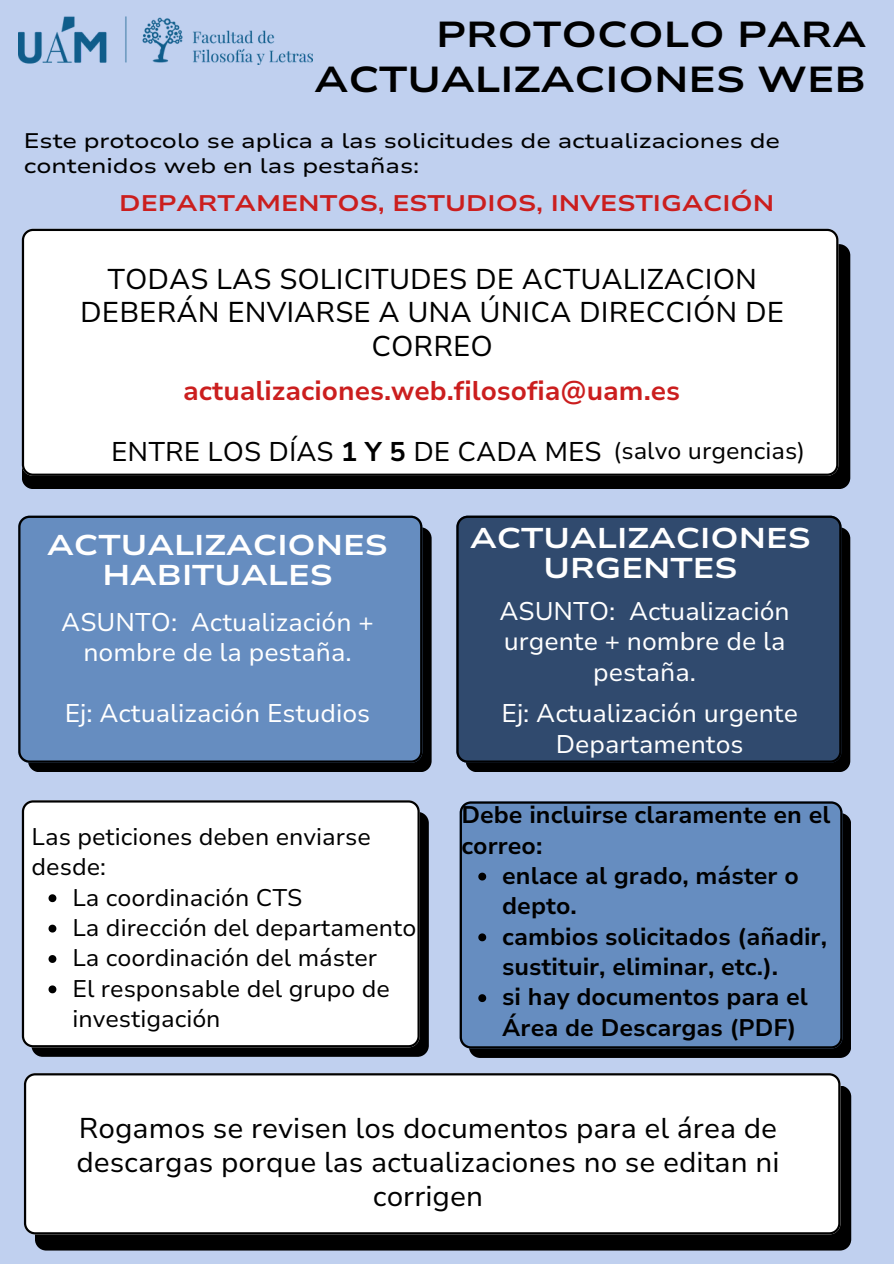
<style>
.page{position:relative;width:894px;height:1264px;background:#fff}
.page>*{position:absolute;margin:0;border:0;box-sizing:border-box;transform-origin:0 0}
.t1{font:700 36px/45px "Nunito Sans 10 pt Expanded";color:#000;text-align:right}
.t2{font:28.5px/33.8px "Nunito Sans 10 pt";color:#000;text-align:center}
.t3{font:700 28.5px/30.3px "Nunito Sans 10 pt Expanded";color:#fff;text-align:center}
.t4{font:700 27px "Nunito Sans 10 pt";color:#cb1e1e}
.t5{font:27px "Nunito Sans 10 pt";color:#000}
.t6{font:25.5px/30.3px "Nunito Sans 10 pt";color:#fff;text-align:center}
.t7{font:700 24px/30.3px "Nunito Sans 10 pt";color:#000}
.t8{font:24px/30.3px "Nunito Sans 10 pt";color:#000}
.t9{font:700 22.5px "Nunito Sans 10 pt Expanded";color:#cb1e1e}
.t10{font:500 21px/24.8px "Nunito Sans 10 pt Expanded";color:#000}
.s1{font-weight:700}
</style>
<div class="page">
<div style="left:0;top:0;width:893px;height:1263px;background:#c0d0ef"></div>
<div style="left:28px;top:527px;width:403px;height:245px;background:#000;border-radius:11px"></div>
<div style="left:18px;top:515px;width:404px;height:247px;background:#668dc0"></div>
<div style="left:31px;top:811px;width:397px;height:245px;background:#000;border-radius:11px"></div>
<div style="left:22px;top:800px;width:397px;height:247px;background:#fff"></div>
<svg style="left:48px;top:894px;width:8px;height:8px"></svg>
<svg style="left:48px;top:924px;width:8px;height:8px"></svg>
<svg style="left:48px;top:955px;width:8px;height:7px"></svg>
<svg style="left:48px;top:985px;width:8px;height:8px"></svg>
<div style="left:22px;top:244px;width:828px;height:245px;background:#000;border-radius:11px"></div>
<div style="left:465px;top:527px;width:385px;height:245px;background:#000;border-radius:11px"></div>
<div style="left:456px;top:515px;width:385px;height:247px;background:#304a6e"></div>
<div style="left:469px;top:813px;width:381px;height:244px;background:#000;border-radius:11px"></div>
<div style="left:459px;top:801px;width:383px;height:247px;background:#668dc0"></div>
<div style="left:22px;top:229px;width:815px;height:247px;background:#fff"></div>
<svg style="left:478px;top:872px;width:8px;height:8px"></svg>
<svg style="left:478px;top:933px;width:8px;height:8px"></svg>
<svg style="left:478px;top:994px;width:8px;height:8px"></svg>
<div style="left:35px;top:1085px;width:815px;height:165px;background:#000;border-radius:11px"></div>
<div style="left:24px;top:1073px;width:816px;height:161px;background:#fff"></div>
<img style="left:18px;top:16px;width:294px;height:49px">
<p class="t1" style="left:314px;top:12px;width:553px">PROTOCOLO PARA<br>ACTUALIZACIONES WEB</p>
<p class="t10" style="left:24px;top:129px;width:757px">Este protocolo se aplica a las solicitudes de actualizaciones de contenidos web en las pestañas:</p>
<p class="t9" style="left:119px;top:188px;width:656px">DEPARTAMENTOS, ESTUDIOS, INVESTIGACIÓN</p>
<h6 class="t2" style="left:80px;top:262px;width:705px">TODAS LAS SOLICITUDES DE ACTUALIZACION<br>DEBERÁN ENVIARSE A UNA ÚNICA DIRECCIÓN DE<br>CORREO</h6>
<p class="t4" style="left:183px;top:373px;width:498px">actualizaciones.web.filosofia@uam.es</p>
<p class="t5" style="left:111px;top:434px;width:492px">ENTRE LOS DÍAS <span class="s1">1 Y 5</span> DE CADA MES</p>
<p class="t8" style="left:613px;top:436px;width:193px">(salvo urgencias)</p>
<p class="t3" style="left:47px;top:530px;width:342px">ACTUALIZACIONES<br>HABITUALES</p>
<h1 class="t6" style="left:61px;top:607px;width:314px">ASUNTO: Actualización + nombre de la pestaña.</h1>
<p class="t6" style="left:65px;top:698px;width:307px">Ej: Actualización Estudios</p>
<p class="t8" style="left:32px;top:821px;width:340px">Las peticiones deben enviarse desde:</p>
<h3 class="t8" style="left:72px;top:882px;width:231px">La coordinación CTS</h3>
<h4 class="t8" style="left:72px;top:912px;width:345px">La dirección del departamento</h4>
<h3 class="t8" style="left:72px;top:943px;width:306px">La coordinación del máster</h3>
<p class="t8" style="left:72px;top:973px;width:319px">El responsable del grupo de investigación</p>
<h2 class="t3" style="left:470px;top:523px;width:342px">ACTUALIZACIONES<br>URGENTES</h2>
<p class="t6" style="left:499px;top:596px;width:292px">ASUNTO: Actualización urgente + nombre de la pestaña.</p>
<p class="t6" style="left:501px;top:698px;width:298px">Ej: Actualización urgente<br>Departamentos</p>
<h2 class="t7" style="left:461px;top:800px;width:370px">Debe incluirse claramente en el correo:</h2>
<p class="t7" style="left:502px;top:860px;width:298px">enlace al grado, máster o depto.</p>
<p class="t7" style="left:502px;top:921px;width:326px">cambios solicitados (añadir, sustituir, eliminar, etc.).</p>
<p class="t7" style="left:502px;top:982px;width:307px">si hay documentos para el<br>Área de Descargas (PDF)</p>
<h5 class="t2" style="left:76px;top:1112px;width:704px">Rogamos se revisen los documentos para el área de descargas porque las actualizaciones no se editan ni corrigen</h5>
</div>
